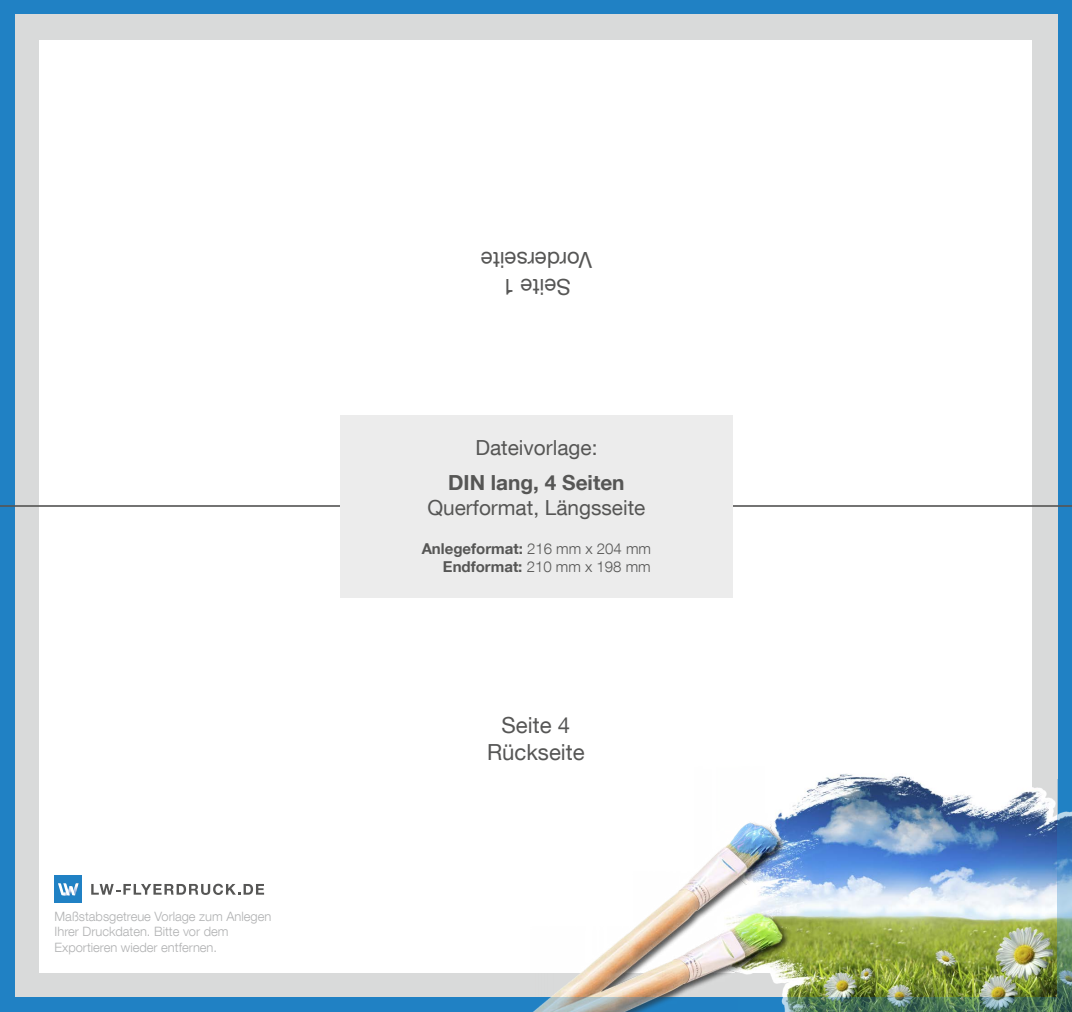
<style>
.page{position:relative;width:1072px;height:1012px;background:#fff}
.page>*{position:absolute;margin:0;border:0;box-sizing:border-box;transform-origin:0 0}
.t1{font:22.22px "Helvetica Neue LT Com";color:#565655}
.t2{font:20.82px/25px "Helvetica Neue LT Com";color:#565655;text-align:center}
.t3{font:700 15.05px "Helvetica Neue LT Com";color:#565655}
.t4{font:300 15.05px "Helvetica Neue LT Com";color:#565655}
.t5{font:300 12.95px/15.4px "Helvetica Neue LT Com";color:#b1b2b3}
.s1{font-weight:700}
.s2{font-weight:300}
</style>
<div class="page">
<div style="left:0;top:0;width:1071px;height:1012px;background:#2081c4"></div>
<div style="left:15px;top:15px;width:1042px;height:982px;background:#d9dada"></div>
<div style="left:40px;top:40px;width:992px;height:932px;background:#fff"></div>
<img style="left:527px;top:766px;width:531px;height:231px">
<svg style="left:1057px;top:779px;width:14px;height:218px;background:#5e92a6"></svg>
<svg style="left:533px;top:997px;width:538px;height:15px"></svg>
<svg style="left:91px;top:884px;width:173px;height:11px"></svg>
<div style="left:55px;top:876px;width:27px;height:27px;background:#2081c4"></div>
<svg style="left:58px;top:883px;width:21px;height:12px"></svg>
<hr style="left:0;top:505px;width:1071px;height:2px;background:#565655">
<div style="left:340px;top:415px;width:392px;height:183px;background:#ececec"></div>
<p class="t5" style="left:55px;top:908px;width:218px">Maßstabsgetreue Vorlage zum Anlegen<br>Ihrer Druckdaten. Bitte vor dem</p>
<p class="t5" style="left:55px;top:939px;width:164px">Exportieren wieder entfernen.</p>
<p class="t1" style="left:592px;top:274px;width:113px;rotate:-180deg">Vorderseite</p>
<p class="t1" style="left:571px;top:300px;width:70px;rotate:-180deg">Seite 1</p>
<p class="t2" style="left:475px;top:435px;width:124px">Dateivorlage:</p>
<p class="t2" style="left:427px;top:469px;width:219px"><span class="s1">DIN lang, 4 Seiten<br></span>Querformat, Längsseite</p>
<p class="t3" style="left:421px;top:539px;width:231px">Anlegeformat: <span class="s2">216 mm x 204 mm</span></p>
<p class="t4" style="left:443px;top:557px;width:209px"><span class="s1">Endformat:</span> 210 mm x 198 mm</p>
<p class="t1" style="left:501px;top:712px;width:70px">Seite 4</p>
<p class="t1" style="left:487px;top:738px;width:99px">Rückseite</p>
</div>
